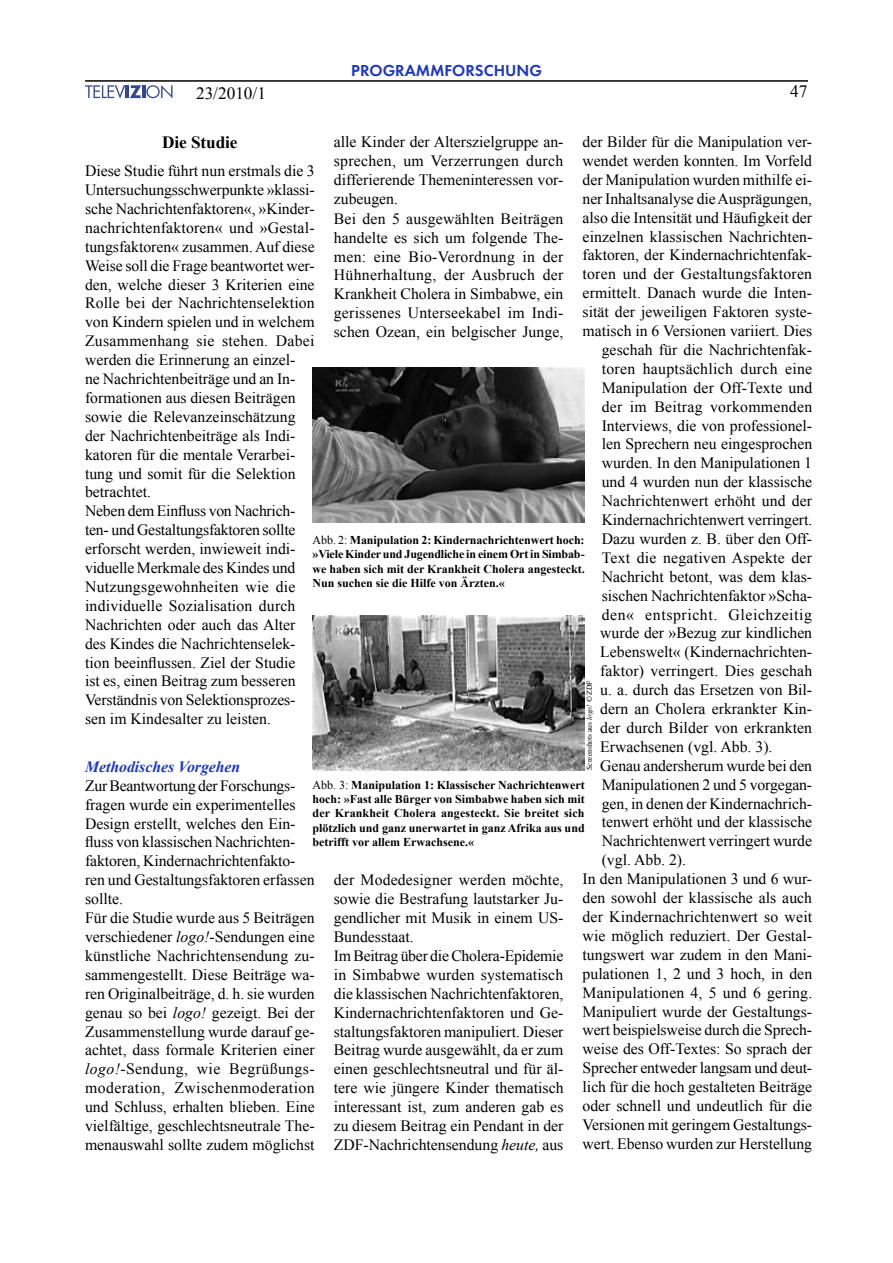
<style>
.page{position:relative;width:893px;height:1263px;background:#fff}
.page>*{position:absolute;margin:0;border:0;box-sizing:border-box;transform-origin:0 0}
.seitenzahl_rechts{font:17.25px "Times New Roman";color:#000}
.zü{font:700 17.25px "Times New Roman";letter-spacing:-.005em;color:#000}
.rubrik{font:16.5px "Futura Demi E";color:#1c36c6}
.fließtext{font:15.75px/18.9px "Times New Roman";color:#000;text-align:justify}
.fließtext-2{font:15.75px "Times New Roman";letter-spacing:.02em;color:#000}
.fließtext-3{font:15.75px "Times New Roman";letter-spacing:.04em;color:#000}
.züblauneu{font:italic 700 15.75px "Times New Roman";color:#1c36c6}
.bildunterschrift{font:700 12px/14.4px "Times New Roman";color:#000;text-align:justify}
.t1{font:7.5px "Times";color:#000}
.s1{font-style:italic}
.s2{font-weight:400}
</style>
<div class="page">
<hr style="left:85px;top:80px;width:723px;height:2px;background:#000">
<svg style="left:85px;top:85px;width:87px;height:14px"></svg>
<img style="left:313px;top:615px;width:272px;height:155px">
<img style="left:313px;top:368px;width:272px;height:155px">
<p class="rubrik" style="left:351px;top:60px;width:192px">PROGRAMMFORSCHUNG</p>
<p class="seitenzahl_rechts" style="left:790px;top:79px;width:19px">47</p>
<p class="seitenzahl_rechts" style="left:196px;top:81px;width:71px">23/2010/1</p>
<p class="zü" style="left:162px;top:130px;width:77px">Die Studie</p>
<p class="fließtext" style="left:85px;top:161px;width:231px;text-align:left">Diese Studie führt nun erstmals die 3<br>Untersuchungsschwerpunkte »klassi&shy;sche Nachrichtenfaktoren«, »Kinder&shy;nachrichtenfaktoren« und »Gestal&shy;tungsfaktoren« zusammen. Auf diese Weise soll die Frage beantwortet wer&shy;den, welche dieser 3 Kriterien eine Rolle bei der Nachrichtenselektion von Kindern spielen und in welchem Zusammenhang sie stehen. Dabei werden die Erinnerung an einzel-<br>ne Nachrichtenbeiträge und an In&shy;formationen aus diesen Beiträgen sowie die Relevanzeinschätzung der Nachrichtenbeiträge als Indi&shy;katoren für die mentale Verarbei&shy;tung und somit für die Selektion betrachtet.</p>
<p class="fließtext" style="left:85px;top:501px;width:212px">Neben dem Einfluss von Nachrich&shy;ten- und Gestaltungsfaktoren sollte erforscht werden, inwieweit indi&shy;viduelle Merkmale des Kindes und Nutzungsgewohnheiten wie die individuelle Sozialisation durch Nachrichten oder auch das Alter des Kindes die Nachrichtenselek&shy;tion beeinflussen. Ziel der Studie ist es, einen Beitrag zum besseren Verständnis von Selektionsprozes&shy;sen im Kindesalter zu leisten.</p>
<p class="züblauneu" style="left:85px;top:756px;width:157px">Methodisches Vorgehen</p>
<p class="fließtext" style="left:85px;top:776px;width:231px;text-align:left">Zur Beantwortung der Forschungs&shy;fragen wurde ein experimentelles<br>Design erstellt, welches den Ein&shy;fluss von klassischen Nachrichten&shy;faktoren, Kindernachrichtenfakto&shy;ren und Gestaltungsfaktoren erfassen sollte.</p>
<p class="fließtext" style="left:85px;top:908px;width:231px">Für die Studie wurde aus 5 Beiträgen verschiedener <span class="s1">logo!</span>-Sendungen eine künstliche Nachrichtensendung zu&shy;sammengestellt. Diese Beiträge wa&shy;ren Originalbeiträge, d. h. sie wurden genau so bei <span class="s1">logo!</span> gezeigt. Bei der Zusammenstellung wurde darauf ge&shy;achtet, dass formale Kriterien einer <span class="s1">logo!-</span>Sendung, wie Begrüßungs&shy;moderation, Zwischenmoderation und Schluss, erhalten blieben. Eine vielfältige, geschlechtsneutrale The&shy;menauswahl sollte zudem möglichst</p>
<p class="fließtext" style="left:334px;top:132px;width:231px">alle Kinder der Alterszielgruppe an&shy;sprechen, um Verzerrungen durch differierende Themeninteressen vor&shy;zubeugen.</p>
<p class="fließtext" style="left:334px;top:209px;width:231px">Bei den 5 ausgewählten Beiträgen handelte es sich um folgende The&shy;men: eine Bio-Verordnung in der Hühnerhaltung, der Ausbruch der Krankheit Cholera in Simbabwe, ein gerissenes Unterseekabel im Indi&shy;schen Ozean, ein belgischer Junge,</p>
<p class="fließtext" style="left:583px;top:132px;width:231px">der Bilder für die Manipulation ver-</p>
<p class="fließtext" style="left:583px;top:151px;width:231px">wendet werden konnten. Im Vorfeld</p>
<p class="fließtext" style="left:583px;top:170px;width:231px">der Manipulation wurden mithilfe ei-</p>
<p class="fließtext" style="left:583px;top:189px;width:231px">ner Inhaltsanalyse die Ausprägungen,</p>
<p class="fließtext" style="left:583px;top:208px;width:231px">also die Intensität und Häufigkeit der</p>
<p class="fließtext" style="left:583px;top:227px;width:231px">einzelnen klassischen Nachrichten-</p>
<p class="fließtext" style="left:583px;top:245px;width:231px">faktoren, der Kindernachrichtenfak-</p>
<p class="fließtext" style="left:583px;top:264px;width:231px">toren und der Gestaltungsfaktoren</p>
<p class="fließtext" style="left:583px;top:283px;width:231px">ermittelt. Danach wurde die Inten-</p>
<p class="fließtext" style="left:583px;top:302px;width:231px">sität der jeweiligen Faktoren syste-</p>
<p class="fließtext" style="left:583px;top:321px;width:231px">matisch in 6 Versionen variiert. Dies</p>
<p class="fließtext" style="left:602px;top:340px;width:212px">geschah für die Nachrichtenfak-</p>
<p class="fließtext-2" style="left:602px;top:358px;width:212px">toren hauptsächlich durch eine</p>
<p class="fließtext" style="left:602px;top:378px;width:212px">Manipulation der Off-Texte und</p>
<p class="fließtext-2" style="left:602px;top:396px;width:212px">der im Beitrag vorkommenden</p>
<p class="fließtext" style="left:602px;top:416px;width:212px">Interviews, die von professionel-</p>
<p class="fließtext" style="left:602px;top:434px;width:212px">len Sprechern neu eingesprochen</p>
<p class="fließtext" style="left:602px;top:453px;width:212px">wurden. In den Manipulationen 1</p>
<p class="fließtext" style="left:602px;top:472px;width:212px">und 4 wurden nun der klassische</p>
<p class="fließtext" style="left:602px;top:491px;width:212px">Nachrichtenwert erhöht und der</p>
<p class="fließtext" style="left:602px;top:510px;width:212px">Kindernachrichtenwert verringert.</p>
<p class="fließtext" style="left:602px;top:529px;width:211px">Dazu wurden z. B. über den Off-</p>
<p class="fließtext" style="left:602px;top:548px;width:212px">Text die negativen Aspekte der</p>
<p class="fließtext" style="left:602px;top:567px;width:212px">Nachricht betont, was dem klas-</p>
<p class="fließtext" style="left:602px;top:586px;width:212px">sischen Nachrichtenfaktor »Scha-</p>
<p class="fließtext-3" style="left:602px;top:604px;width:212px">den« entspricht. Gleichzeitig</p>
<p class="fließtext" style="left:600px;top:623px;width:213px">wurde der »Bezug zur kindlichen</p>
<p class="fließtext" style="left:600px;top:642px;width:213px">Lebenswelt« (Kindernachrichten-</p>
<p class="fließtext" style="left:600px;top:661px;width:214px">faktor) verringert. Dies geschah</p>
<p class="fließtext" style="left:600px;top:680px;width:213px">u. a. durch das Ersetzen von Bil-</p>
<p class="fließtext" style="left:600px;top:699px;width:213px">dern an Cholera erkrankter Kin-</p>
<p class="fließtext" style="left:600px;top:718px;width:213px">der durch Bilder von erkrankten</p>
<p class="fließtext" style="left:600px;top:737px;width:174px">Erwachsenen (vgl. Abb. 3).</p>
<p class="fließtext" style="left:600px;top:756px;width:213px">Genau andersherum wurde bei den Manipulationen 2 und 5 vorgegan&shy;gen, in denen der Kindernachrich&shy;tenwert erhöht und der klassische Nachrichtenwert verringert wurde (vgl. Abb. 2).</p>
<p class="fließtext" style="left:583px;top:869px;width:231px">In den Manipulationen 3 und 6 wur&shy;den sowohl der klassische als auch der Kindernachrichtenwert so weit wie möglich reduziert. Der Gestal&shy;tungswert war zudem in den Mani&shy;pulationen 1, 2 und 3 hoch, in den Manipulationen 4, 5 und 6 gering.<br>Manipuliert wurde der Gestaltungs&shy;wert beispielsweise durch die Sprech&shy;weise des Off--Textes: So sprach der Sprecher entweder langsam und deut&shy;lich für die hoch gestalteten Beiträge oder schnell und undeutlich für die Versionen mit geringem Gestaltungs&shy;wert. Ebenso wurden zur Herstellung</p>
<p class="bildunterschrift" style="left:313px;top:532px;width:274px"><span class="s2">Abb. 2:</span> Manipulation 2: Kindernachrichtenwert hoch: »Viele Kinder und Jugendliche in einem Ort in Simbab&shy;we haben sich mit der Krankheit Cholera angesteckt.<br>Nun suchen sie die Hilfe von Ärzten.«</p>
<p class="t1" style="left:585px;top:770px;width:91px;rotate:-90deg">Screenshots aus <span class="s1">logo!</span> © ZDF</p>
<p class="bildunterschrift" style="left:313px;top:777px;width:274px"><span class="s2">Abb. 3:</span> Manipulation 1: Klassischer Nachrichtenwert hoch: »Fast alle Bürger von Simbabwe haben sich mit der Krankheit Cholera angesteckt. Sie breitet sich plötzlich und ganz unerwartet in ganz Afrika aus und betrifft vor allem Erwachsene.«</p>
<p class="fließtext" style="left:334px;top:870px;width:231px">der Modedesigner werden möchte, sowie die Bestrafung lautstarker Ju&shy;gendlicher mit Musik in einem US-Bundesstaat.</p>
<p class="fließtext" style="left:334px;top:946px;width:231px">Im Beitrag über die Cholera-Epidemie in Simbabwe wurden systematisch die klassischen Nachrichtenfaktoren, Kindernachrichtenfaktoren und Ge&shy;staltungsfaktoren manipuliert. Dieser Beitrag wurde ausgewählt, da er zum einen geschlechtsneutral und für äl&shy;tere wie jüngere Kinder thematisch interessant ist, zum anderen gab es zu diesem Beitrag ein Pendant in der ZDF-Nachrichtensendung <span class="s1">heute,</span> aus</p>
</div>
